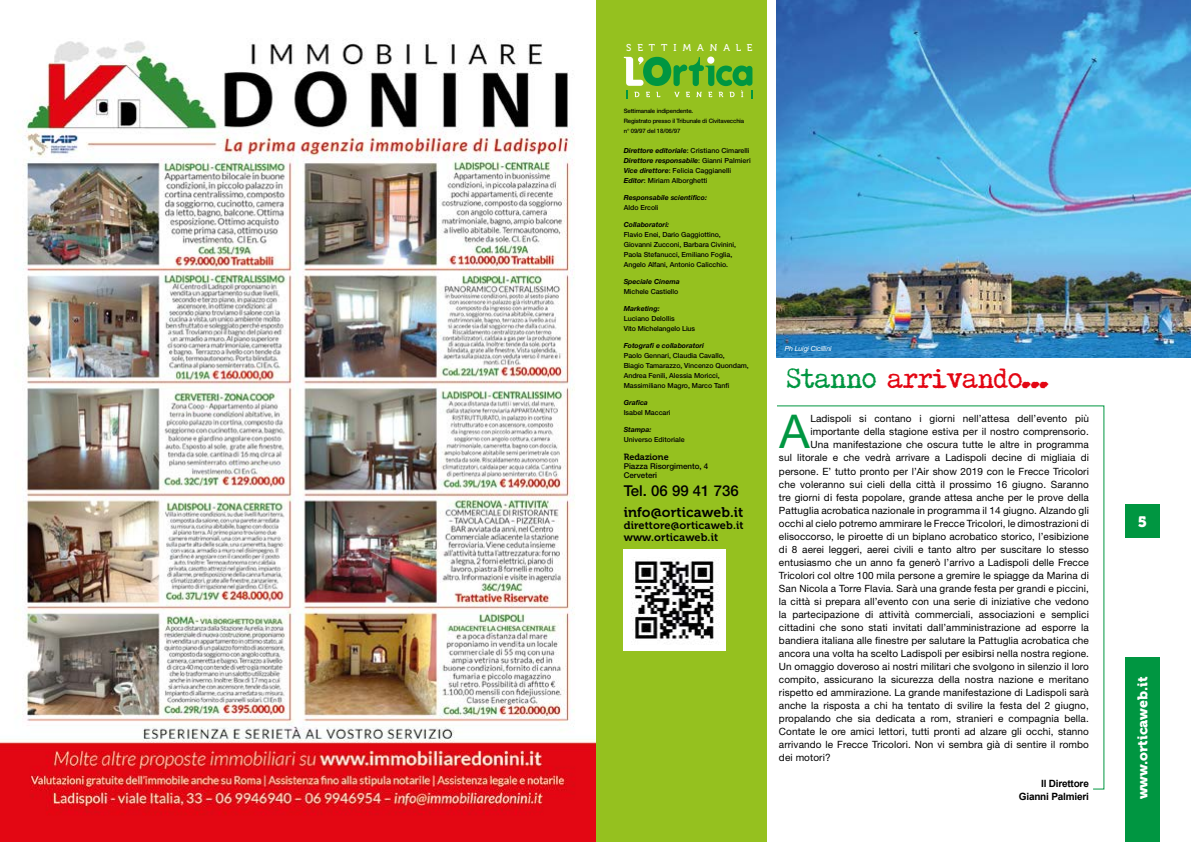
<style>
.page{position:relative;width:1191px;height:842px;background:#fff}
.page>*{position:absolute;margin:0;border:0;box-sizing:border-box;transform-origin:0 0}
.t1{font:46.3px "Arial";color:#009641}
.t2{font:28px "HOLLYWOOD STARFIRE";letter-spacing:-.075em;color:#e30613}
.t3{font:500 15px "Helvetica Neue LT Std";color:#000}
.t4{font:15px "Museo 900";color:#fff}
.t5{font:14px "Museo 700";letter-spacing:.01em;color:#000}
.t6{font:14px "Museo 900";color:#fff}
.t7{font:11px/12px "Museo 700";letter-spacing:.01em;color:#000}
.t8{font:10px "Helvetica Neue LT Std";letter-spacing:.01em;color:#000}
.t9{font:700 10px/13px "Arial";letter-spacing:-.02em;color:#000;text-align:right}
.t10{font:9.9px "Museo 500";letter-spacing:.6em;color:#fff}
.t11{font:9px "Museo 700";color:#000}
.t12{font:500 8px/9px "Helvetica Neue LT Std";color:#000}
.t13{font:500 7px/10px "Helvetica Neue LT Std";letter-spacing:-.005em;color:#000}
.t14{font:italic 700 7px "Helvetica Neue LT Std";color:#000}
.t15{font:italic 7px "Helvetica Neue LT Std";letter-spacing:-.02em;color:#fff}
.t16{font:500 6px/10px "Helvetica Neue LT Std";letter-spacing:-.02em;color:#000}
.s1{font-weight:700;font-style:italic}
.s2{color:#009641}
</style>
<div class="page">
<img style="left:777px;top:0;width:414px;height:357px">
<div style="left:595px;top:0;width:172px;height:842px;background:#95c11f"></div>
<img style="left:623px;top:549px;width:102px;height:102px">
<div style="left:1125px;top:505px;width:34px;height:33px;background:#009641"></div>
<div style="left:1125px;top:658px;width:34px;height:184px;background:#009641"></div>
<svg style="left:624px;top:57px;width:128px;height:41px"></svg>
<svg style="left:777px;top:405px;width:328px;height:385px"></svg>
<img style="left:0;top:38px;width:595px;height:804px">
<p class="t10" style="left:626px;top:42px;width:128px">SETTIMANALE</p>
<p class="t16" style="left:623px;top:106px;width:122px">Settimanale indipendente.<br>Registrato presso il Tribunale di Civitavecchia n° 09/97 del 18/06/97</p>
<p class="t13" style="left:623px;top:145px;width:128px"><span class="s1">Direttore editoriale</span>: Cristiano Cimarelli <span class="s1">Direttore responsabile</span>: Gianni Palmieri <span class="s1">Vice direttore</span>: Felicia Caggianelli <span class="s1">Editor</span>: Miriam Alborghetti</p>
<p class="t14" style="left:623px;top:193px;width:85px">Responsabile scientifico:</p>
<p class="t13" style="left:623px;top:202px;width:36px">Aldo Ercoli</p>
<p class="t14" style="left:623px;top:220px;width:47px">Collaboratori:</p>
<p class="t13" style="left:623px;top:229px;width:114px">Flavio Enei, Dario Gaggiottino, Giovanni Zucconi, Barbara Civinini, Paola Stefanucci, Emiliano Foglia, Angelo Alfani, Antonio Calicchio.</p>
<p class="t14" style="left:623px;top:277px;width:57px">Speciale Cinema</p>
<p class="t13" style="left:623px;top:286px;width:56px">Michele Castiello</p>
<p class="t14" style="left:623px;top:304px;width:37px">Marketing:</p>
<p class="t13" style="left:623px;top:313px;width:73px">Luciano Delollis<br>Vito Michelangelo Lius</p>
<p class="t14" style="left:623px;top:341px;width:82px">Fotografi e collaboratori</p>
<p class="t13" style="left:623px;top:350px;width:127px">Paolo Gennari, Claudia Cavallo,<br>Biagio Tamarazzo, Vincenzo Quondam, Andrea Fenili, Alessia Moricci, Massimiliano Magro, Marco Tanfi</p>
<p class="t14" style="left:623px;top:398px;width:26px">Grafica</p>
<p class="t13" style="left:623px;top:407px;width:48px">Isabel Maccari</p>
<p class="t14" style="left:623px;top:425px;width:29px">Stampa:</p>
<p class="t13" style="left:623px;top:434px;width:62px">Universo Editoriale</p>
<p class="t11" style="left:623px;top:452px;width:46px">Redazione</p>
<p class="t12" style="left:623px;top:461px;width:86px">Piazza Risorgimento, 4<br>Cerveteri</p>
<h3 class="t3" style="left:623px;top:482px;width:117px">Tel. 06 99 41 736</h3>
<h3 class="t5" style="left:623px;top:504px;width:121px">info@orticaweb.it</h3>
<p class="t7" style="left:623px;top:519px;width:121px">direttore@orticaweb.it www.orticaweb.it</p>
<p class="t15" style="left:785px;top:344px;width:48px">Ph Luigi Cicillini</p>
<h2 class="t2" style="left:787px;top:362px;width:265px"><span class="s2">Stanno</span> arrivando...</h2>
<h1 class="t1" style="left:779px;top:402px;width:32px">A</h1>
<p class="t8" style="left:810px;top:413px;width:280px">Ladispoli si contano i giorni nell’attesa dell’evento più</p>
<p class="t8" style="left:810px;top:426px;width:280px">importante della stagione estiva per il nostro comprensorio.</p>
<p class="t8" style="left:810px;top:439px;width:280px">Una manifestazione che oscura tutte le altre in programma</p>
<p class="t8" style="left:779px;top:452px;width:311px">sul litorale e che vedrà arrivare a Ladispoli decine di migliaia di</p>
<p class="t8" style="left:779px;top:465px;width:311px">persone. E’ tutto pronto per l’Air show 2019 con le Frecce Tricolori</p>
<p class="t8" style="left:779px;top:478px;width:311px">che voleranno sui cieli della città il prossimo 16 giugno. Saranno</p>
<p class="t8" style="left:779px;top:491px;width:311px">tre giorni di festa popolare, grande attesa anche per le prove della</p>
<p class="t8" style="left:779px;top:504px;width:311px">Pattuglia acrobatica nazionale in programma il 14 giugno. Alzando gli</p>
<p class="t8" style="left:779px;top:517px;width:311px">occhi al cielo potremo ammirare le Frecce Tricolori, le dimostrazioni di</p>
<p class="t8" style="left:779px;top:530px;width:311px">elisoccorso, le piroette di un biplano acrobatico storico, l’esibizione</p>
<p class="t8" style="left:779px;top:543px;width:311px">di 8 aerei leggeri, aerei civili e tanto altro per suscitare lo stesso</p>
<p class="t8" style="left:779px;top:556px;width:311px">entusiasmo che un anno fa generò l’arrivo a Ladispoli delle Frecce</p>
<p class="t8" style="left:779px;top:569px;width:311px">Tricolori col oltre 100 mila persone a gremire le spiagge da Marina di</p>
<p class="t8" style="left:779px;top:582px;width:311px">San Nicola a Torre Flavia. Sarà una grande festa per grandi e piccini,</p>
<p class="t8" style="left:779px;top:595px;width:311px">la città si prepara all’evento con una serie di iniziative che vedono</p>
<p class="t8" style="left:779px;top:608px;width:311px">la partecipazione di attività commerciali, associazioni e semplici</p>
<p class="t8" style="left:779px;top:621px;width:311px">cittadini che sono stati invitati dall’amministrazione ad esporre la</p>
<p class="t8" style="left:779px;top:634px;width:311px">bandiera italiana alle finestre per salutare la Pattuglia acrobatica che</p>
<p class="t8" style="left:779px;top:647px;width:311px">ancora una volta ha scelto Ladispoli per esibirsi nella nostra regione.</p>
<p class="t8" style="left:779px;top:660px;width:311px">Un omaggio doveroso ai nostri militari che svolgono in silenzio il loro</p>
<p class="t8" style="left:779px;top:673px;width:311px">compito, assicurano la sicurezza della nostra nazione e meritano</p>
<p class="t8" style="left:779px;top:686px;width:311px">rispetto ed ammirazione. La grande manifestazione di Ladispoli sarà</p>
<p class="t8" style="left:779px;top:699px;width:311px">anche la risposta a chi ha tentato di svilire la festa del 2 giugno,</p>
<p class="t8" style="left:779px;top:712px;width:311px">propalando che sia dedicata a rom, stranieri e compagnia bella.</p>
<p class="t8" style="left:779px;top:725px;width:311px">Contate le ore amici lettori, tutti pronti ad alzare gli occhi, stanno</p>
<p class="t8" style="left:779px;top:738px;width:311px">arrivando le Frecce Tricolori. Non vi sembra già di sentire il rombo</p>
<p class="t8" style="left:779px;top:751px;width:53px">dei motori?</p>
<p class="t9" style="left:1019px;top:777px;width:72px">Il Direttore<br>Gianni Palmieri</p>
<h3 class="t4" style="left:1137px;top:513px;width:11px">5</h3>
<h3 class="t6" style="left:1134px;top:799px;width:124px;rotate:-90deg">www.orticaweb.it</h3>
</div>
